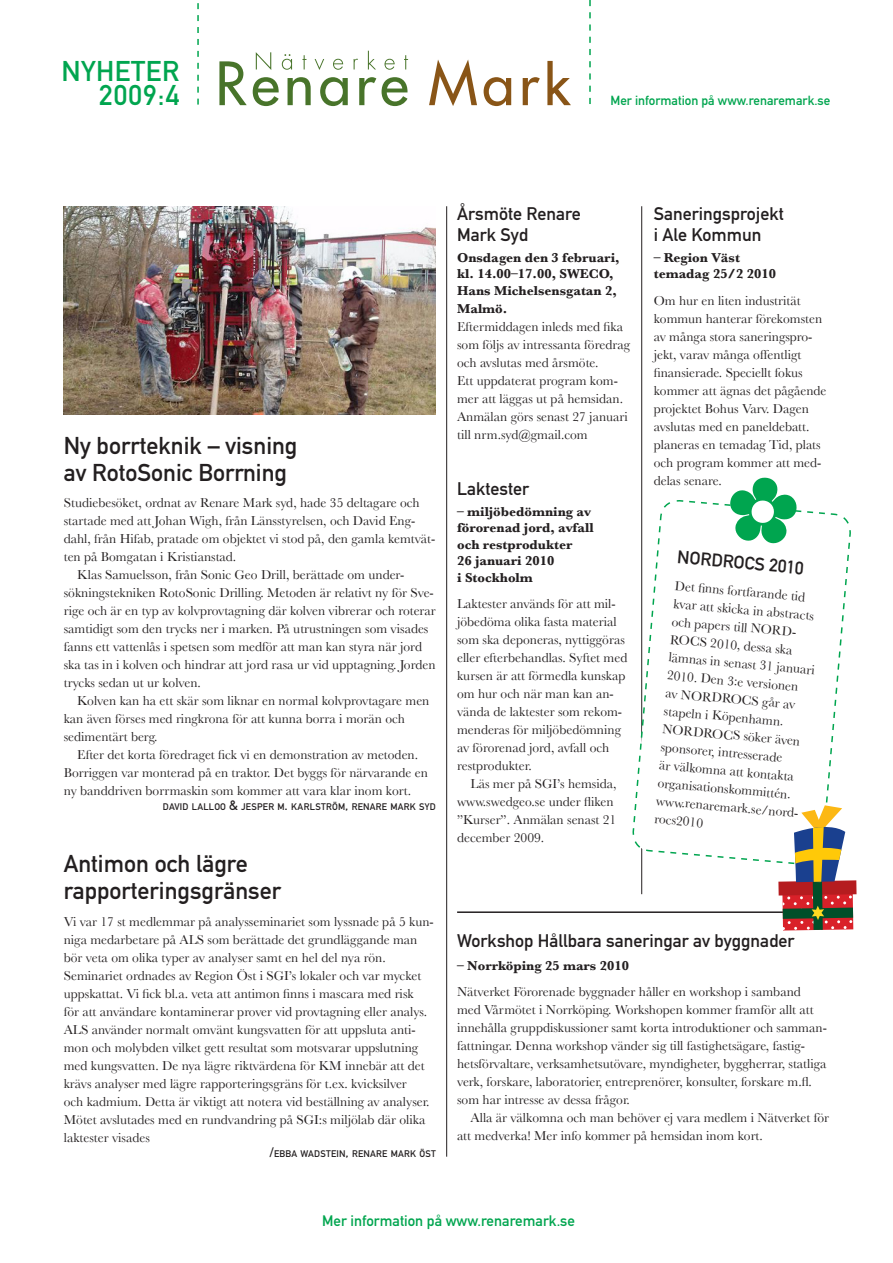
<style>
.page{position:relative;width:893px;height:1263px;background:#fff}
.page>*{position:absolute;margin:0;border:0;box-sizing:border-box;transform-origin:0 0}
.t1{font:28.2px "DIN Mittelschrift";letter-spacing:.02em;color:#00a54f}
.t2{font:24px "DIN Mittelschrift";color:#231f20}
.t3{font:18px "DIN Mittelschrift";color:#231f20}
.t4{font:15px "DIN Mittelschrift";color:#00a54f}
.t5{font:13.5px/18px "Baskerville";color:#231f20}
.t6{font:700 13.5px/16.5px "Baskerville";color:#231f20}
.t7{font:13.05px "DIN Mittelschrift";color:#00a54f}
.t8{font:9.45px "DIN Mittelschrift";letter-spacing:.025em;color:#231f20}
.s1{font-size:13.5px}
</style>
<div class="page">
<svg style="left:219px;top:61px;width:28px;height:44px"></svg>
<svg style="left:253px;top:77px;width:26px;height:29px"></svg>
<svg style="left:288px;top:77px;width:23px;height:28px"></svg>
<svg style="left:320px;top:77px;width:28px;height:29px"></svg>
<svg style="left:359px;top:77px;width:17px;height:28px"></svg>
<svg style="left:382px;top:77px;width:25px;height:29px"></svg>
<svg style="left:429px;top:60px;width:48px;height:46px"></svg>
<svg style="left:484px;top:77px;width:27px;height:29px"></svg>
<svg style="left:523px;top:77px;width:17px;height:28px"></svg>
<svg style="left:547px;top:61px;width:24px;height:44px"></svg>
<svg style="left:256px;top:52px;width:15px;height:18px"></svg>
<svg style="left:282px;top:54px;width:10px;height:16px"></svg>
<svg style="left:302px;top:55px;width:4px;height:14px"></svg>
<svg style="left:315px;top:59px;width:9px;height:11px"></svg>
<svg style="left:333px;top:59px;width:10px;height:11px"></svg>
<svg style="left:354px;top:59px;width:4px;height:10px"></svg>
<svg style="left:368px;top:51px;width:8px;height:18px"></svg>
<svg style="left:384px;top:59px;width:11px;height:11px"></svg>
<svg style="left:404px;top:55px;width:4px;height:14px"></svg>
<svg style="left:197px;top:3px;width:2px;height:102px"></svg>
<svg style="left:589px;top:0;width:2px;height:104px"></svg>
<img style="left:64px;top:206px;width:372px;height:208px">
<hr style="left:446px;top:206px;width:1px;height:951px;background:#231f20">
<hr style="left:641px;top:206px;width:1px;height:688px;background:#231f20">
<hr style="left:457px;top:911px;width:372px;height:2px;background:#231f20">
<svg style="left:632px;top:477px;width:224px;height:453px"></svg>
<p class="t1" style="left:62px;top:54px;width:119px">NYHETER</p>
<p class="t1" style="left:99px;top:79px;width:82px">2009:4</p>
<p class="t7" style="left:610px;top:93px;width:221px">Mer information på www.renaremark.se</p>
<p class="t2" style="left:64px;top:431px;width:235px">Ny borrteknik – visning</p>
<p class="t2" style="left:64px;top:458px;width:225px">av RotoSonic Borrning</p>
<p class="t5" style="left:64px;top:494px;width:373px">Studiebesöket, ordnat av Renare Mark syd, hade 35 deltagare och startade med att Johan Wigh, från Länsstyrelsen, och David Eng&shy;dahl, från Hifab, pratade om objektet vi stod på, den gamla kemtvät&shy;ten på Bomgatan i Kristianstad.</p>
<p class="t5" style="left:64px;top:566px;width:374px;text-indent:14px">Klas Samuelsson, från Sonic Geo Drill, berättade om under&shy;sökningstekniken RotoSonic Drilling. Metoden är relativt ny för Sve&shy;rige och är en typ av kolvprovtagning där kolven vibrerar och roterar samtidigt som den trycks ner i marken. På utrustningen som visades fanns ett vattenlås i spetsen som medför att man kan styra när jord ska tas in i kolven och hindrar att jord rasa ur vid upptagning. Jorden trycks sedan ut ur kolven.</p>
<p class="t5" style="left:64px;top:692px;width:367px;text-indent:14px">Kolven kan ha ett skär som liknar en normal kolvprovtagare men kan även förses med ringkrona för att kunna borra i morän och sedimentärt berg.</p>
<p class="t5" style="left:64px;top:746px;width:366px;text-indent:14px">Efter det korta föredraget fick vi en demonstration av metoden.<br>Borriggen var monterad på en traktor. Det byggs för närvarande en ny banddriven borrmaskin som kommer att vara klar inom kort.</p>
<p class="t8" style="left:163px;top:801px;width:274px">DAVID LALLOO <span class="s1">&amp;</span> JESPER M<span class="s1">.</span> KARLSTRÖM<span class="s1">,</span> RENARE MARK SYD</p>
<p class="t2" style="left:64px;top:850px;width:185px">Antimon och lägre</p>
<p class="t2" style="left:64px;top:877px;width:219px">rapporteringsgränser</p>
<p class="t5" style="left:64px;top:912px;width:371px">Vi var 17 st medlemmar på analysseminariet som lyssnade på 5 kun&shy;niga medarbetare på ALS som berättade det grundläggande man bör veta om olika typer av analyser samt en hel del nya rön.</p>
<p class="t5" style="left:64px;top:966px;width:367px">Seminariet ordnades av Region Öst i SGI’s lokaler och var mycket uppskattat. Vi fick bl.a. veta att antimon finns i mascara med risk för att användare kontaminerar prover vid provtagning eller analys.<br>ALS använder normalt omvänt kungsvatten för att uppsluta anti&shy;mon och molybden vilket gett resultat som motsvarar uppslutning med kungsvatten. De nya lägre riktvärdena för KM innebär att det krävs analyser med lägre rapporteringsgräns för t.ex. kvicksilver och kadmium. Detta är viktigt att notera vid beställning av analyser.<br>Mötet avslutades med en rundvandring på SGI:s miljölab där olika laktester visades</p>
<p class="t8" style="left:270px;top:1148px;width:168px"><span class="s1">/</span>EBBA WADSTEIN<span class="s1">,</span> RENARE MARK ÖST</p>
<p class="t3" style="left:457px;top:203px;width:125px">Årsmöte Renare</p>
<p class="t3" style="left:457px;top:224px;width:72px">Mark Syd</p>
<p class="t6" style="left:457px;top:249px;width:164px">Onsdagen den 3 februari,</p>
<p class="t6" style="left:457px;top:265px;width:161px">kl. 14.00–17.00, SWECO,<br>Hans Michelsensgatan 2,</p>
<p class="t6" style="left:457px;top:300px;width:52px">Malmö.</p>
<p class="t5" style="left:457px;top:317px;width:174px">Eftermiddagen inleds med fika som följs av intressanta föredrag och avslutas med årsmöte.</p>
<p class="t5" style="left:457px;top:371px;width:167px">Ett uppdaterat program kom&shy;mer att läggas ut på hemsidan.</p>
<p class="t5" style="left:457px;top:407px;width:172px">Anmälan görs senast 27 januari till nrm.syd@gmail.com</p>
<p class="t3" style="left:457px;top:478px;width:74px">Laktester</p>
<p class="t6" style="left:457px;top:503px;width:135px">– miljöbedömning av</p>
<p class="t6" style="left:457px;top:520px;width:138px">förorenad jord, avfall</p>
<p class="t6" style="left:457px;top:536px;width:117px">och restprodukter<br>26 januari 2010</p>
<p class="t6" style="left:457px;top:569px;width:77px">i Stockholm</p>
<p class="t5" style="left:457px;top:595px;width:172px">Laktester används för att mil&shy;jöbedöma olika fasta material som ska deponeras, nyttiggöras eller efterbehandlas. Syftet med kursen är att förmedla kunskap om hur och när man kan an&shy;vända de laktester som rekom&shy;menderas för miljöbedömning av förorenad jord, avfall och restprodukter.</p>
<p class="t5" style="left:457px;top:775px;width:161px;text-indent:14px">Läs mer på SGI’s hemsida, www.swedgeo.se under fliken ”Kurser”. Anmälan senast 21 december 2009.</p>
<p class="t3" style="left:654px;top:203px;width:131px">Saneringsprojekt</p>
<p class="t3" style="left:654px;top:224px;width:109px">i Ale Kommun</p>
<p class="t6" style="left:654px;top:249px;width:88px">– Region Väst</p>
<p class="t6" style="left:654px;top:265px;width:124px">temadag 25/2 2010</p>
<p class="t5" style="left:654px;top:291px;width:174px">Om hur en liten industrität kommun hanterar förekomsten av många stora saneringspro&shy;jekt, varav många offentligt finansierade. Speciellt fokus kommer att ägnas det pågående projektet Bohus Varv. Dagen avslutas med en paneldebatt. planeras en temadag Tid, plats och program kommer att med&shy;delas senare.</p>
<p class="t3" style="left:678px;top:546px;width:128px;rotate:5deg">NORDROCS 2010</p>
<p class="t5" style="left:676px;top:576px;width:148px;rotate:5deg">Det fi nns fortfarande tid kvar att skicka in abstracts och papers till NORD-<br>ROCS 2010, dessa ska lämnas in senast 31 januari<br>2010. Den 3:e versionen av NORDROCS går av stapeln i Köpenhamn.<br>NORDROCS söker även sponsorer, intresserade<br>är välkomna att kontakta organisationskommittén. www.renaremark.se/nord&shy;rocs2010</p>
<p class="t3" style="left:457px;top:930px;width:339px">Workshop Hållbara saneringar av byggnader</p>
<p class="t6" style="left:457px;top:957px;width:173px">– Norrköping 25 mars 2010</p>
<p class="t5" style="left:457px;top:982px;width:371px">Nätverket Förorenade byggnader håller en workshop i samband med Vårmötet i Norrköping. Workshopen kommer framför allt att innehålla gruppdiskussioner samt korta introduktioner och samman&shy;fattningar. Denna workshop vänder sig till fastighetsägare, fastig&shy;hetsförvaltare, verksamhetsutövare, myndigheter, byggherrar, statliga verk, forskare, laboratorier, entreprenörer, konsulter, forskare m.fl. som har intresse av dessa frågor.</p>
<p class="t5" style="left:457px;top:1108px;width:374px;text-indent:14px">Alla är välkomna och man behöver ej vara medlem i Nätverket för att medverka! Mer info kommer på hemsidan inom kort.</p>
<p class="t4" style="left:322px;top:1212px;width:254px">Mer information på www.renaremark.se</p>
</div>
